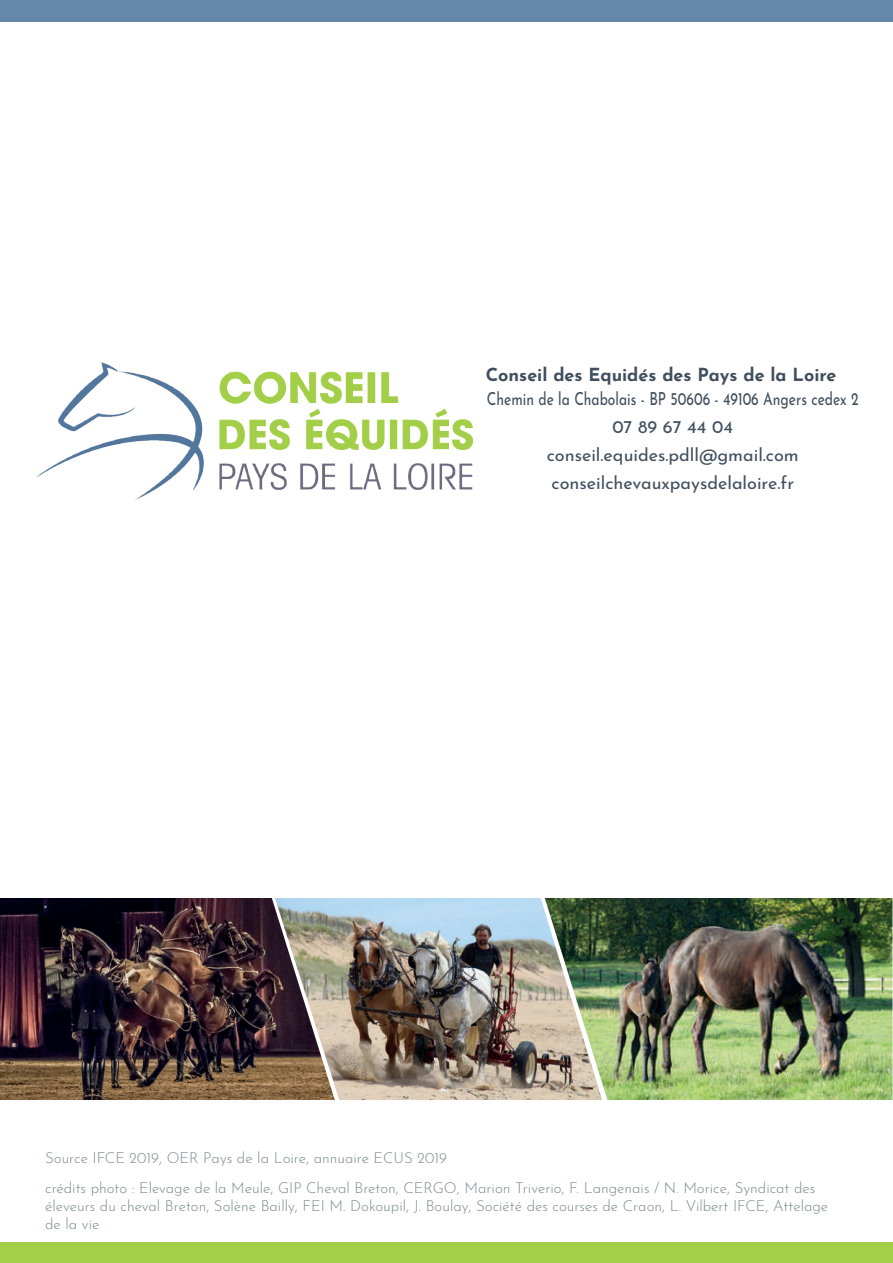
<style>
.page{position:relative;width:893px;height:1263px;background:#fff}
.page>*{position:absolute;margin:0;border:0;box-sizing:border-box;transform-origin:0 0}
.t1{font:18px/28px "Josefin Sans";color:#404e5d;text-align:center;scale:.77 1}
.t2{font:700 18px "Josefin Sans";color:#404e5d}
.t3{font:300 15px/30.8px "Josefin Sans";color:#778788}
</style>
<div class="page">
<img style="left:336px;top:898px;width:208px;height:202px">
<img style="left:544px;top:898px;width:348px;height:202px">
<img style="left:0;top:898px;width:336px;height:202px">
<img style="left:37px;top:362px;width:435px;height:137px">
<div style="left:0;top:0;width:893px;height:21px;background:#6488a9"></div>
<div style="left:0;top:1242px;width:893px;height:21px;background:#a3ce47"></div>
<p class="t2" style="left:486px;top:359px;width:352px">Conseil des Equidés des Pays de la Loire</p>
<p class="t1" style="left:487px;top:382px;width:484px">Chemin de la Chabolais - BP 50606 - 49106 Angers cedex 2<br>07 89 67 44 04 conseil.equides.pdll@gmail.com conseilchevauxpaysdelaloire.fr</p>
<p class="t3" style="left:45px;top:1140px;width:772px">Source IFCE 2019, OER Pays de la Loire, annuaire ECUS 2019<br>crédits photo : Elevage de la Meule, GIP Cheval Breton, CERGO, Marion Triverio, F. Langenais / N. Morice, Syndicat des</p>
<p class="t3" style="left:45px;top:1196px;width:784px;line-height:18px">éleveurs du cheval Breton, Solène Bailly, FEI M. Dokoupil, J. Boulay, Société des courses de Craon, L. Vilbert IFCE, Attelage de la vie</p>
</div>
